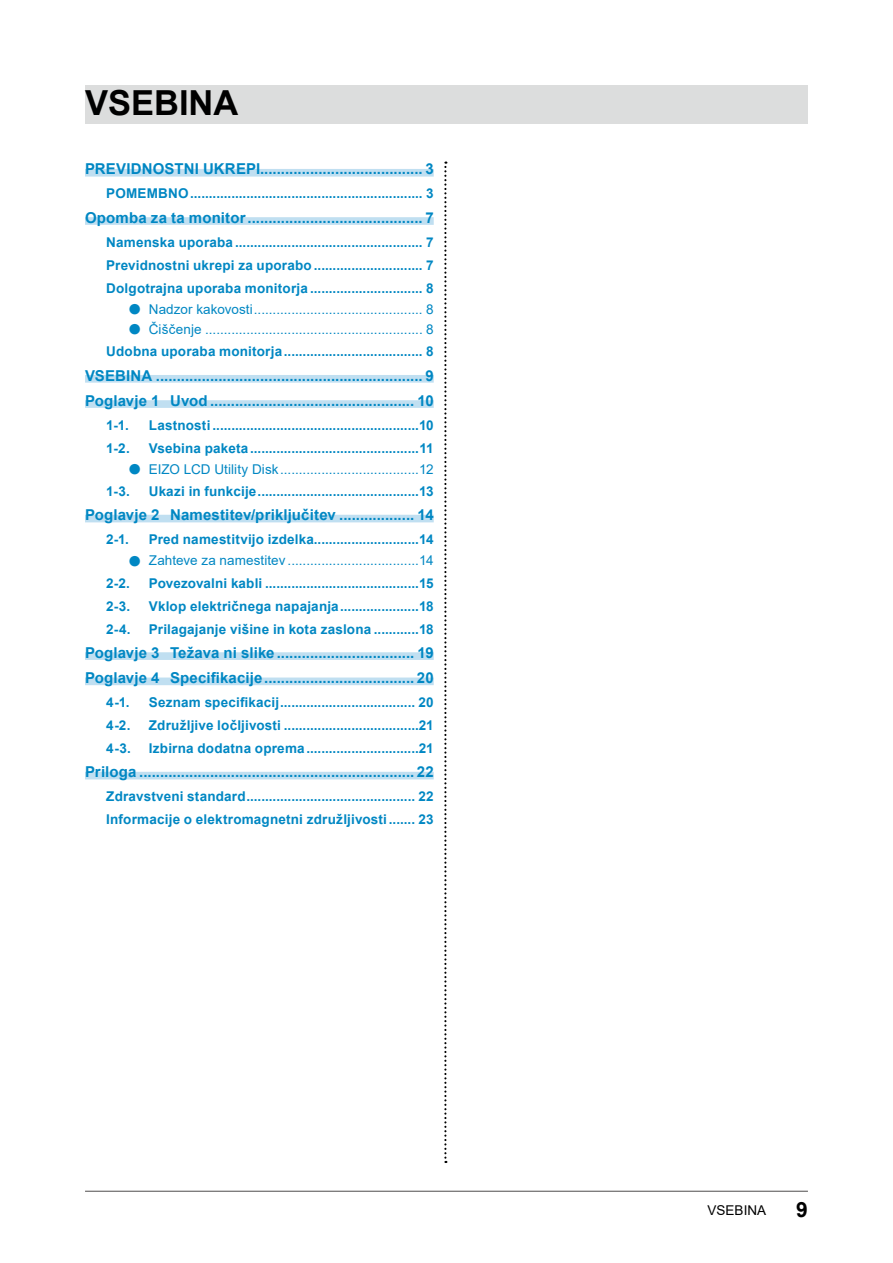
<style>
.page{position:relative;width:893px;height:1263px;background:#fff}
.page>*{position:absolute;margin:0;border:0;box-sizing:border-box;transform-origin:0 0}
.t1{font:700 34.5px "Arial";color:#000}
.t2{font:700 21px "Arial";color:#000}
.t3{font:700 15px/25.2px "Arial";letter-spacing:.01em;color:#0087c3}
.t4{font:700 13.5px/23px "Arial";letter-spacing:.015em;color:#0087c3;text-align:justify}
.t5{font:13.5px/22.4px "Arial";letter-spacing:.005em;color:#0087c3}
.t6{font:13.5px "Arial";color:#000}
.s1{font-weight:700;font-size:24.3px}
.s2{font-weight:700}
</style>
<div class="page">
<hr style="left:85px;top:1191px;width:723px;height:1px;background:#595757">
<svg style="left:444px;top:162px;width:2px;height:1001px"></svg>
<div style="left:85px;top:85px;width:723px;height:39px;background:#dcdddd"></div>
<div style="left:85px;top:169px;width:349px;height:8px;background:#c0dff1"></div>
<div style="left:85px;top:217px;width:349px;height:8px;background:#c0dff1"></div>
<div style="left:85px;top:375px;width:349px;height:8px;background:#c0dff1"></div>
<div style="left:85px;top:400px;width:349px;height:8px;background:#c0dff1"></div>
<div style="left:85px;top:515px;width:349px;height:7px;background:#c0dff1"></div>
<div style="left:85px;top:652px;width:349px;height:8px;background:#c0dff1"></div>
<div style="left:85px;top:677px;width:349px;height:8px;background:#c0dff1"></div>
<div style="left:85px;top:772px;width:349px;height:7px;background:#c0dff1"></div>
<h1 class="t1" style="left:85px;top:78px;width:155px">VSEBINA</h1>
<p class="t3" style="left:85px;top:157px;width:350px">PREVIDNOSTNI UKREPI....................................... 3</p>
<p class="t4" style="left:106px;top:182px;width:329px">POMEMBNO.............................................................. 3</p>
<p class="t3" style="left:85px;top:205px;width:350px">Opomba za ta monitor.......................................... 7</p>
<p class="t4" style="left:106px;top:231px;width:329px">Namenska uporaba .................................................. 7<br>Previdnostni ukrepi za uporabo ............................. 7<br>Dolgotrajna uporaba monitorja .............................. 8</p>
<p class="t5" style="left:128px;top:298px;width:308px"><span class="s1">●</span> Nadzor kakovosti............................................. 8</p>
<p class="t5" style="left:106px;top:318px;width:329px;text-align:right"><span class="s1">●</span> Čiščenje .......................................................... 8<br><span class="s2">Udobna uporaba monitorja..................................... 8</span></p>
<p class="t3" style="left:85px;top:363px;width:350px">VSEBINA ................................................................ 9<br>Poglavje 1 Uvod ................................................. 10</p>
<p class="t4" style="left:106px;top:414px;width:24px">1-1.</p>
<p class="t4" style="left:149px;top:414px;width:286px">Lastnosti .......................................................10</p>
<p class="t4" style="left:106px;top:437px;width:25px">1-2.</p>
<p class="t4" style="left:149px;top:437px;width:286px">Vsebina paketa.............................................11</p>
<p class="t5" style="left:106px;top:458px;width:329px;text-indent:21px"><span class="s1">●</span> EIZO LCD Utility Disk.....................................12<br><span class="s2">1-3.</span></p>
<p class="t4" style="left:149px;top:480px;width:286px">Ukazi in funkcije...........................................13</p>
<p class="t3" style="left:85px;top:503px;width:350px">Poglavje 2 Namestitev/priključitev .................. 14</p>
<p class="t4" style="left:106px;top:528px;width:24px">2-1.</p>
<p class="t4" style="left:149px;top:528px;width:286px">Pred namestitvijo izdelka............................14</p>
<p class="t5" style="left:106px;top:549px;width:329px;text-indent:21px"><span class="s1">●</span> Zahteve za namestitev ...................................14<br><span class="s2">2-2.</span></p>
<p class="t4" style="left:149px;top:571px;width:286px">Povezovalni kabli .........................................15</p>
<p class="t4" style="left:106px;top:594px;width:25px">2-3.</p>
<p class="t4" style="left:149px;top:594px;width:286px">Vklop električnega napajanja.....................18</p>
<p class="t4" style="left:106px;top:617px;width:26px">2-4.</p>
<p class="t4" style="left:149px;top:617px;width:286px">Prilagajanje višine in kota zaslona ............18</p>
<p class="t3" style="left:85px;top:640px;width:350px">Poglavje 3 Težava ni slike ................................. 19<br>Poglavje 4 Specifikacije.................................... 20</p>
<p class="t4" style="left:106px;top:691px;width:25px">4-1.</p>
<p class="t4" style="left:149px;top:691px;width:286px">Seznam specifikacij.................................... 20</p>
<p class="t4" style="left:106px;top:714px;width:26px">4-2.</p>
<p class="t4" style="left:149px;top:714px;width:286px">Združljive ločljivosti ....................................21</p>
<p class="t4" style="left:106px;top:737px;width:26px">4-3.</p>
<p class="t4" style="left:149px;top:737px;width:286px">Izbirna dodatna oprema..............................21</p>
<p class="t3" style="left:85px;top:760px;width:350px">Priloga .................................................................. 22</p>
<p class="t4" style="left:106px;top:785px;width:329px">Zdravstveni standard............................................. 22<br>Informacije o elektromagnetni združljivosti ....... 23</p>
<p class="t6" style="left:708px;top:1201px;width:60px">VSEBINA</p>
<h2 class="t2" style="left:796px;top:1195px;width:13px">9</h2>
</div>
